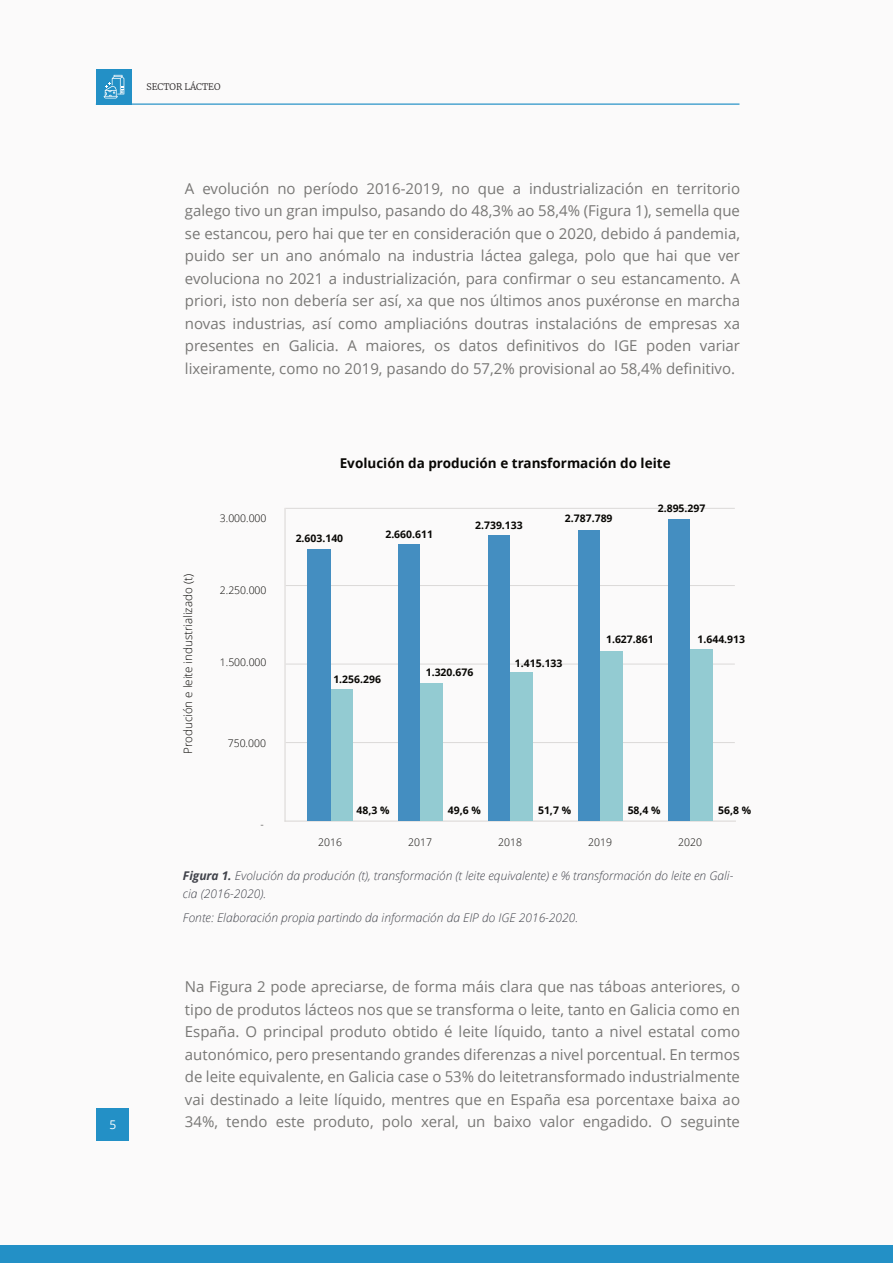
<style>
.page{position:relative;width:893px;height:1263px;background:#fbfafa}
.page>*{position:absolute;margin:0;border:0;box-sizing:border-box;transform-origin:0 0}
.t1{font:15px/22.5px "Open Sans";color:#787775;text-align:justify}
.t2{font:700 13.5px "Open Sans";color:#080704}
.t3{font:italic 300 12px/18px "Open Sans";color:#41434b}
.t4{font:12px "Open Sans";color:#fff}
.t5{font:300 11.55px "Open Sans";color:#080704}
.t6{font:700 10.35px "Open Sans";color:#080704}
.t7{font:300 10.35px "Open Sans";color:#080704}
.t8{font:300 9px "Merriweather";color:#231f20}
.s1{font-weight:700}
</style>
<div class="page">
<hr style="left:96px;top:104px;width:643px;height:1px;background:#2390c6">
<div style="left:96px;top:69px;width:36px;height:35px;background:#2390c6"></div>
<svg style="left:104px;top:75px;width:20px;height:23px"></svg>
<div style="left:97px;top:1108px;width:32px;height:33px;background:#2390c6"></div>
<div style="left:0;top:1245px;width:893px;height:18px;background:#2390c6"></div>
<hr style="left:286px;top:742px;width:449px;height:1px;background:#dbd9d8">
<hr style="left:286px;top:664px;width:449px;height:1px;background:#dbd9d8">
<hr style="left:286px;top:585px;width:449px;height:1px;background:#dbd9d8">
<hr style="left:286px;top:508px;width:449px;height:1px;background:#dbd9d8">
<hr style="left:285px;top:508px;width:1px;height:313px;background:#d8d5d3">
<hr style="left:285px;top:821px;width:450px;height:1px;background:#d8d5d3">
<div style="left:331px;top:689px;width:22px;height:131px;background:#93cbd2"></div>
<div style="left:419px;top:683px;width:24px;height:137px;background:#93cbd2"></div>
<div style="left:510px;top:672px;width:23px;height:148px;background:#93cbd2"></div>
<div style="left:600px;top:650px;width:23px;height:170px;background:#93cbd2"></div>
<div style="left:690px;top:649px;width:23px;height:171px;background:#93cbd2"></div>
<div style="left:308px;top:549px;width:23px;height:271px;background:#448ec1"></div>
<div style="left:398px;top:544px;width:21px;height:276px;background:#448ec1"></div>
<div style="left:488px;top:535px;width:22px;height:285px;background:#448ec1"></div>
<div style="left:578px;top:530px;width:22px;height:290px;background:#448ec1"></div>
<div style="left:668px;top:519px;width:22px;height:301px;background:#448ec1"></div>
<p class="t8" style="left:146px;top:81px;width:76px">SECTOR LÁCTEO</p>
<p class="t4" style="left:110px;top:1120px;width:8px">5</p>
<p class="t1" style="left:185px;top:178px;width:557px">A evolución no período 2016-2019, no que a industrialización en territorio galego tivo un gran impulso, pasando do 48,3% ao 58,4% (Figura 1), semella que se estancou, pero hai que ter en consideración que o 2020, debido á pandemia, puido ser un ano anómalo na industria láctea galega, polo que hai que ver evoluciona no 2021 a industrialización, para confirmar o seu estancamento. A priori, isto non debería ser así, xa que nos últimos anos puxéronse en marcha novas industrias, así como ampliacións doutras instalacións de empresas xa presentes en Galicia. A maiores, os datos definitivos do IGE poden variar lixeiramente, como no 2019, pasando do 57,2% provisional ao 58,4% definitivo.</p>
<p class="t2" style="left:340px;top:458px;width:332px">Evolución da produción e transformación do leite</p>
<p class="t5" style="left:183px;top:754px;width:181px;rotate:-90deg">Produción e leite industrializado (t)</p>
<p class="t7" style="left:220px;top:514px;width:48px">3.000.000</p>
<p class="t7" style="left:220px;top:586px;width:48px">2.250.000</p>
<p class="t7" style="left:220px;top:658px;width:48px">1.500.000</p>
<p class="t7" style="left:228px;top:739px;width:40px">750.000</p>
<p class="t7" style="left:260px;top:820px;width:5px">-</p>
<p class="t6" style="left:296px;top:534px;width:49px">2.603.140</p>
<p class="t6" style="left:385px;top:530px;width:49px">2.660.611</p>
<p class="t6" style="left:475px;top:521px;width:49px">2.739.133</p>
<p class="t6" style="left:565px;top:514px;width:49px">2.787.789</p>
<p class="t6" style="left:658px;top:504px;width:49px">2.895.297</p>
<p class="t6" style="left:606px;top:635px;width:49px">1.627.861</p>
<p class="t6" style="left:697px;top:635px;width:49px">1.644.913</p>
<p class="t6" style="left:333px;top:675px;width:49px">1.256.296</p>
<p class="t6" style="left:426px;top:668px;width:49px">1.320.676</p>
<p class="t6" style="left:515px;top:659px;width:49px">1.415.133</p>
<p class="t6" style="left:356px;top:806px;width:34px">48,3 %</p>
<p class="t6" style="left:448px;top:806px;width:34px">49,6 %</p>
<p class="t6" style="left:538px;top:806px;width:34px">51,7 %</p>
<p class="t6" style="left:628px;top:806px;width:34px">58,4 %</p>
<p class="t6" style="left:718px;top:806px;width:34px">56,8 %</p>
<p class="t7" style="left:318px;top:838px;width:25px">2016</p>
<p class="t7" style="left:408px;top:838px;width:25px">2017</p>
<p class="t7" style="left:498px;top:838px;width:25px">2018</p>
<p class="t7" style="left:588px;top:838px;width:25px">2019</p>
<p class="t7" style="left:678px;top:838px;width:25px">2020</p>
<p class="t3" style="left:183px;top:868px;width:552px"><span class="s1">Figura 1.</span> Evolución da produción (t), transformación (t leite equivalente) e % transformación do leite en Gali&shy;cia (2016-2020).</p>
<p class="t3" style="left:183px;top:910px;width:397px">Fonte: Elaboración propia partindo da información da EIP do IGE 2016-2020.</p>
<p class="t1" style="left:185px;top:977px;width:557px">Na Figura 2 pode apreciarse, de forma máis clara que nas táboas anteriores, o tipo de produtos lácteos nos que se transforma o leite, tanto en Galicia como en España. O principal produto obtido é leite líquido, tanto a nivel estatal como autonómico, pero presentando grandes diferenzas a nivel porcentual. En termos de leite equivalente, en Galicia case o 53% do leitetransformado industrialmente vai destinado a leite líquido, mentres que en España esa porcentaxe baixa ao 34%, tendo este produto, polo xeral, un baixo valor engadido. O seguinte</p>
</div>
